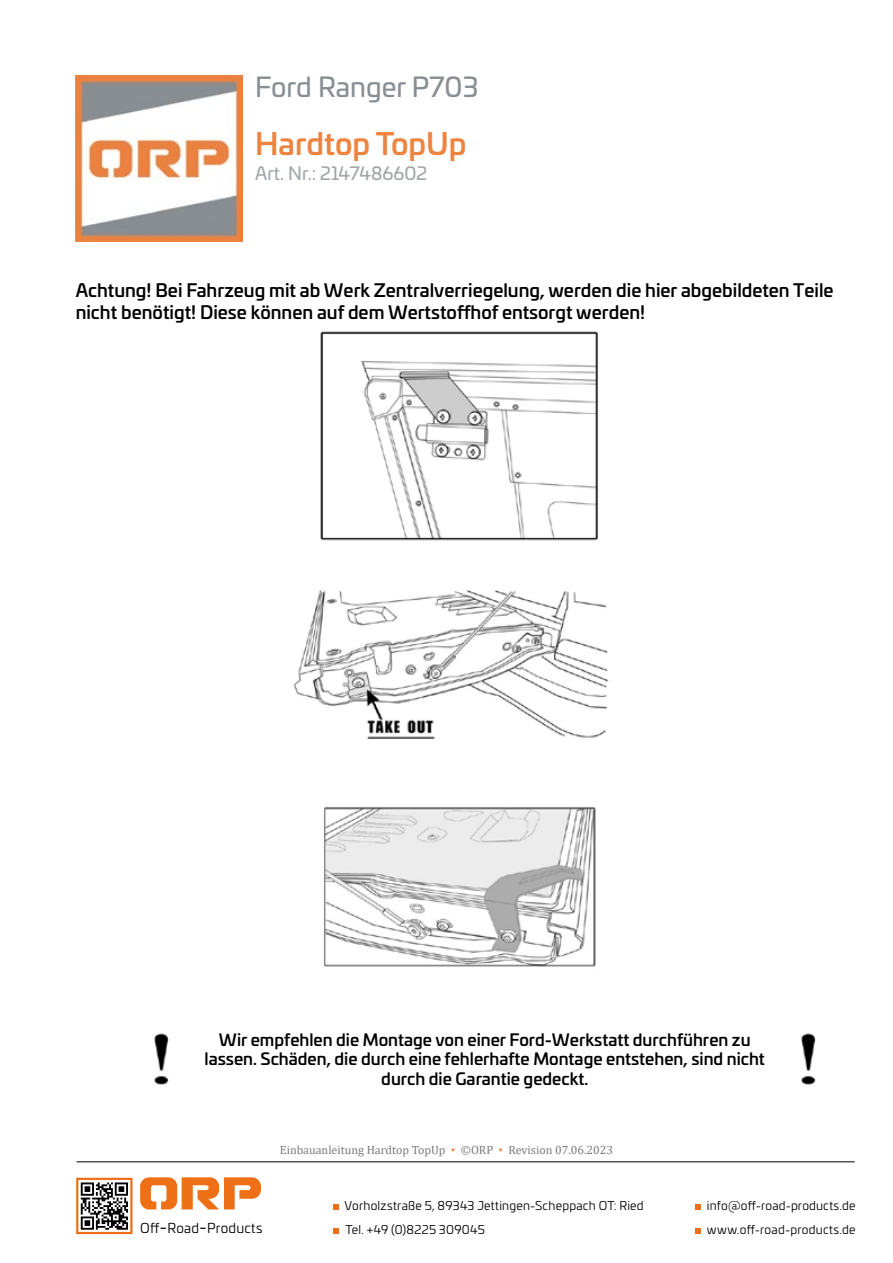
<style>
.page{position:relative;width:893px;height:1263px;background:#fff}
.page>*{position:absolute;margin:0;border:0;box-sizing:border-box;transform-origin:0 0}
.t1{font:500 30px "Univia Pro";color:#ed833f}
.t2{font:27px "Univia Pro";color:#898e93}
.t3{font:500 18px/21.6px "Univia Pro";color:#000}
.t4{font:18px "Univia Pro";color:#a3a7ab}
.t5{font:500 16.5px/19.8px "Univia Pro";color:#000;text-align:center}
.t6{font:13.5px "Univia Pro";letter-spacing:.015em;color:#000}
.t7{font:12px "Univia Pro";letter-spacing:.02em;color:#000}
.t8{font:12px "Cambria";color:#7c7b7b}
.s1{color:#ed833f}
.s2{font-size:18px}
</style>
<div class="page">
<img style="left:76px;top:75px;width:166px;height:167px">
<hr style="left:77px;top:1161px;width:778px;height:1px;background:#000">
<svg style="left:140px;top:1177px;width:121px;height:32px"></svg>
<div style="left:76px;top:1178px;width:57px;height:56px;border:2px solid #ed7016"></div>
<svg style="left:81px;top:1182px;width:47px;height:48px"></svg>
<svg style="left:333px;top:1204px;width:5px;height:5px"></svg>
<svg style="left:695px;top:1204px;width:5px;height:5px"></svg>
<svg style="left:333px;top:1228px;width:5px;height:6px"></svg>
<svg style="left:695px;top:1228px;width:5px;height:6px"></svg>
<img style="left:293px;top:331px;width:316px;height:636px">
<img style="left:801px;top:1033px;width:15px;height:52px">
<img style="left:154px;top:1033px;width:15px;height:52px">
<h2 class="t2" style="left:255px;top:67px;width:225px">Ford Ranger P703</h2>
<h1 class="t1" style="left:255px;top:120px;width:213px">Hardtop TopUp</h1>
<p class="t4" style="left:255px;top:159px;width:174px">Art. Nr.: 2147486602</p>
<p class="t3" style="left:76px;top:279px;width:759px">Achtung! Bei Fahrzeug mit ab Werk Zentralverriegelung, werden die hier abgebildeten Teile nicht benötigt! Diese können auf dem Wertstoffhof entsorgt werden!</p>
<p class="t5" style="left:205px;top:1028px;width:562px">Wir empfehlen die Montage von einer Ford-Werkstatt durchführen zu lassen. Schäden, die durch eine fehlerhafte Montage entstehen, sind nicht durch die Garantie gedeckt.</p>
<p class="t8" style="left:280px;top:1143px;width:335px">Einbauanleitung Hardtop TopUp <span class="s1">▪</span> ©ORP <span class="s1">▪</span> Revision 07.06.2023</p>
<p class="t7" style="left:344px;top:1196px;width:301px">Vorholzstraße 5, 89343 Jettingen-Scheppach OT: Ried</p>
<p class="t6" style="left:140px;top:1219px;width:124px">Off<span class="s2">-</span>Road<span class="s2">-</span>Products</p>
<p class="t7" style="left:346px;top:1220px;width:141px">Tel. +49 (0)8225 309045</p>
<p class="t7" style="left:707px;top:1196px;width:150px">info@off-road-products.de</p>
<p class="t7" style="left:707px;top:1220px;width:150px">www.off-road-products.de</p>
</div>
